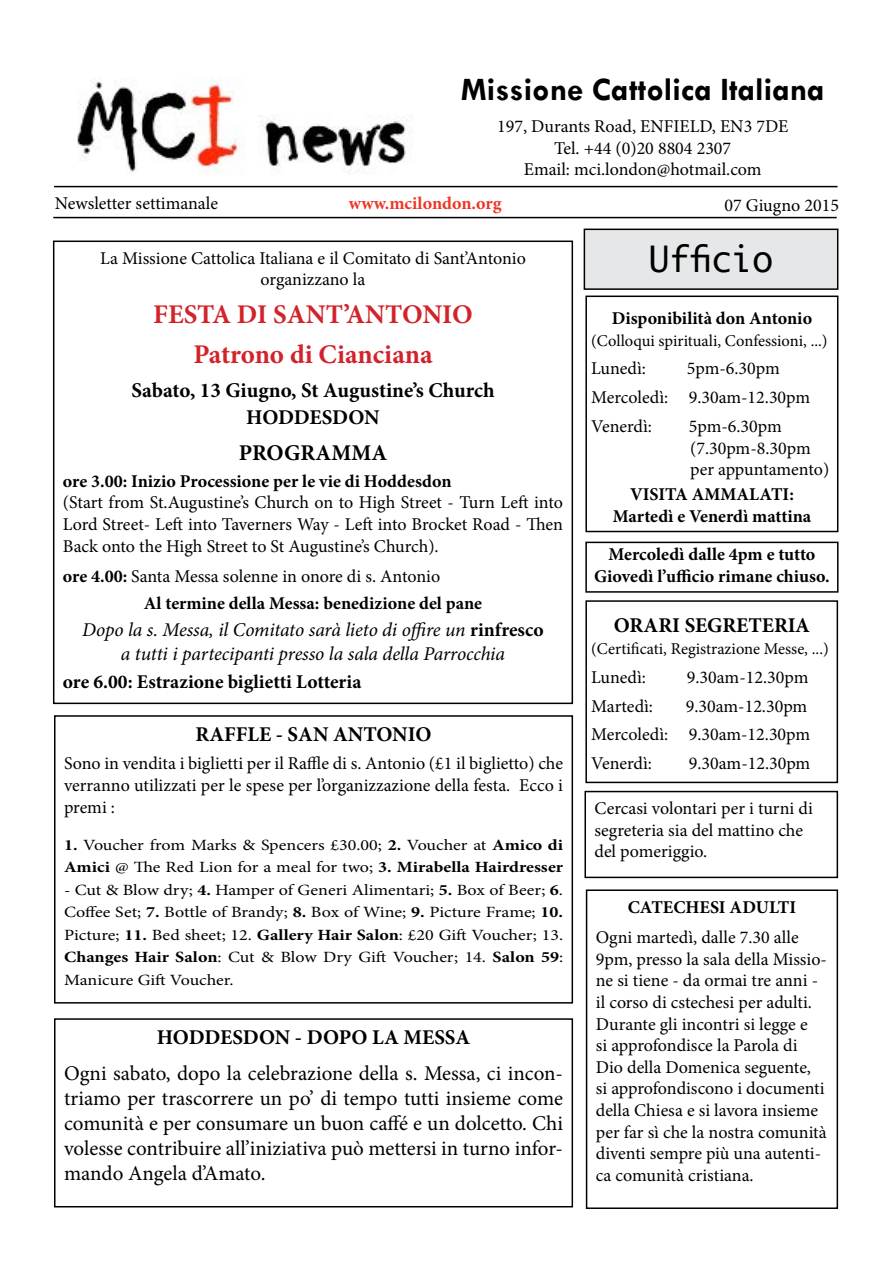
<style>
.page{position:relative;width:893px;height:1263px;background:#fff}
.page>*{position:absolute;margin:0;border:0;box-sizing:border-box;transform-origin:0 0}
.t1{font:34.5px "Monaco";color:#000}
.t2{font:700 33px "Tw Cen";color:#000}
.t3{font:700 27px/39.6px "Minion Pro";color:#d2232a;text-align:center}
.t4{font:700 22.5px "Minion Pro";color:#000}
.t5{font:21px/25.2px "Minion Pro";letter-spacing:-.005em;color:#000;text-align:justify}
.t6{font:700 21px/27px "Minion Pro";color:#000;text-align:center}
.t7{font:italic 19.5px/23.4px "Minion Pro";letter-spacing:-.01em;color:#000;text-align:center}
.t8{font:700 19.5px "Minion Pro";color:#000}
.t9{font:18px/21.6px "Minion Pro";color:#000}
.t10{font:700 18px/21.6px "Minion Pro";color:#000;text-align:center}
.t11{font:700 18px "Minion Pro";color:#ee3524}
.t12{font:16.5px "Minion Pro";color:#000}
.t13{font:15.6px/22.5px "Minion Pro";letter-spacing:-.005em;color:#000;scale:1.15 1}
.s1{font-weight:400}
.s2{font-weight:700;font-style:normal}
.s3{font-weight:700}
</style>
<div class="page">
<img style="left:77px;top:81px;width:336px;height:93px">
<hr style="left:53px;top:217px;width:784px;height:1px;background:#000">
<hr style="left:54px;top:186px;width:783px;height:1px;background:#000">
<div style="left:584px;top:229px;width:254px;height:60px;background:#e6e7e8"></div>
<div style="left:584px;top:229px;width:254px;height:61px;border:2px solid #000"></div>
<div style="left:585px;top:296px;width:253px;height:236px;border:2px solid #000"></div>
<div style="left:585px;top:600px;width:253px;height:183px;border:2px solid #000"></div>
<div style="left:585px;top:542px;width:253px;height:51px;border:2px solid #000"></div>
<div style="left:54px;top:715px;width:519px;height:288px;border:2px solid #000"></div>
<div style="left:53px;top:241px;width:520px;height:463px;border:2px solid #000"></div>
<div style="left:54px;top:1018px;width:519px;height:189px;border:2px solid #000"></div>
<div style="left:584px;top:791px;width:254px;height:87px;border:2px solid #000"></div>
<div style="left:586px;top:889px;width:252px;height:320px;border:2px solid #000"></div>
<h2 class="t2" style="left:461px;top:70px;width:365px">Missione Cattolica Italiana</h2>
<p class="t9" style="left:497px;top:116px;width:293px;text-align:center">197, Durants Road, ENFIELD, EN3 7DE<br>Tel. +44 (0)20 8804 2307<br>Email: mci.london@hotmail.com</p>
<p class="t9" style="left:55px;top:193px;width:165px">Newsletter settimanale</p>
<p class="t11" style="left:349px;top:191px;width:154px">www.mcilondon.org</p>
<p class="t9" style="left:725px;top:195px;width:116px">07 Giugno 2015</p>
<h1 class="t1" style="left:649px;top:229px;width:126px">Ufficio</h1>
<p class="t10" style="left:612px;top:307px;width:202px">Disponibilità don Antonio</p>
<p class="t12" style="left:591px;top:329px;width:238px">(Colloqui spirituali, Confessioni, ...)</p>
<p class="t9" style="left:591px;top:358px;width:56px">Lunedì:</p>
<p class="t9" style="left:100px;top:247px;width:427px;text-align:center">La Missione Cattolica Italiana e il Comitato di Sant’Antonio organizzano la</p>
<h3 class="t3" style="left:153px;top:294px;width:321px">FESTA DI SANT’ANTONIO<br>Patrono di Cianciana</h3>
<p class="t6" style="left:131px;top:376px;width:365px">Sabato, 13 Giugno, St Augustine’s Church<br>HODDESDON</p>
<p class="t4" style="left:239px;top:437px;width:150px">PROGRAMMA</p>
<p class="t10" style="left:63px;top:470px;width:390px">ore 3.00: Inizio Processione per le vie di Hoddesdon</p>
<p class="t9" style="left:63px;top:492px;width:502px;text-align:justify">(Start from St.Augustine’s Church on to High Street - Turn Left into Lord Street- Left into Taverners Way - Left into Brocket Road - Then Back onto the High Street to St Augustine’s Church).</p>
<p class="t10" style="left:144px;top:563px;width:340px;line-height:27px;text-align:left;text-indent:-81px">ore 4.00: <span class="s1">Santa Messa solenne in onore di s. Antonio<br></span>Al termine della Messa: benedizione del pane</p>
<p class="t7" style="left:82px;top:618px;width:463px">Dopo la s. Messa, il Comitato sarà lieto di offire un <span class="s2">rinfresco </span>a tutti i partecipanti presso la sala della Parrocchia</p>
<p class="t8" style="left:63px;top:668px;width:300px">ore 6.00: Estrazione biglietti Lotteria</p>
<p class="t9" style="left:591px;top:354px;width:221px;line-height:28.8px;text-indent:96px">5pm-6.30pm<br>Mercoledì: 9.30am-12.30pm<br>Venerdì:</p>
<p class="t9" style="left:689px;top:415px;width:142px">5pm-6.30pm (7.30pm-8.30pm per appuntamento)</p>
<p class="t10" style="left:613px;top:484px;width:200px">VISITA AMMALATI:<br>Martedì e Venerdì mattina</p>
<p class="t10" style="left:594px;top:544px;width:237px">Mercoledì dalle 4pm e tutto<br>Giovedì l’ufficio rimane chiuso.</p>
<p class="t6" style="left:614px;top:612px;width:198px">ORARI SEGRETERIA</p>
<p class="t12" style="left:591px;top:638px;width:239px">(Certificati, Registrazione Messe, ...)</p>
<p class="t9" style="left:591px;top:666px;width:56px">Lunedì:</p>
<p class="t9" style="left:687px;top:666px;width:123px">9.30am-12.30pm</p>
<p class="t9" style="left:591px;top:695px;width:63px">Martedì:</p>
<p class="t9" style="left:591px;top:691px;width:221px;line-height:28.8px;text-indent:95px">9.30am-12.30pm<br>Mercoledì: 9.30am-12.30pm<br>Venerdì:</p>
<p class="t6" style="left:195px;top:720px;width:238px">RAFFLE - SAN ANTONIO</p>
<p class="t9" style="left:64px;top:753px;width:501px;text-align:justify">Sono in vendita i biglietti per il Raffle di s. Antonio (£1 il biglietto) che verranno utilizzati per le spese per l’organizzazione della festa. Ecco i premi :</p>
<p class="t13" style="left:64px;top:833px;width:435px"><span class="s3">1.</span> Voucher from Marks &amp; Spencers £30.00; <span class="s3">2.</span> Voucher at <span class="s3">Amico di<br>Amici</span> @ The Red Lion for a meal for two; <span class="s3">3. Mirabella Hairdresser</span></p>
<p class="t13" style="left:64px;top:878px;width:435px;text-align:justify">- Cut &amp; Blow dry; <span class="s3">4.</span> Hamper of Generi Alimentari; <span class="s3">5.</span> Box of Beer; <span class="s3">6</span>.<br>Coffee Set; <span class="s3">7.</span> Bottle of Brandy; <span class="s3">8.</span> Box of Wine; <span class="s3">9.</span> Picture Frame; <span class="s3">10.<br></span>Picture; <span class="s3">11.</span> Bed sheet; 12. <span class="s3">Gallery Hair Salon</span>: £20 Gift Voucher; 13.<br><span class="s3">Changes Hair Salon</span>: Cut &amp; Blow Dry Gift Voucher; 14. <span class="s3">Salon 59</span>:<br>Manicure Gift Voucher.</p>
<p class="t9" style="left:689px;top:753px;width:123px">9.30am-12.30pm</p>
<p class="t9" style="left:594px;top:797px;width:220px">Cercasi volontari per i turni di segreteria sia del mattino che del pomeriggio.</p>
<p class="t10" style="left:628px;top:896px;width:170px">CATECHESI ADULTI</p>
<p class="t9" style="left:596px;top:927px;width:233px">Ogni martedì, dalle 7.30 alle<br>9pm, presso la sala della Missio&shy;ne si tiene - da ormai tre anni - il corso di cstechesi per adulti.<br>Durante gli incontri si legge e<br>si approfondisce la Parola di<br>Dio della Domenica seguente, si approfondiscono i documenti della Chiesa e si lavora insieme per far sì che la nostra comunità diventi sempre più una autenti&shy;ca comunità cristiana.</p>
<p class="t6" style="left:157px;top:1023px;width:315px">HODDESDON - DOPO LA MESSA</p>
<p class="t5" style="left:64px;top:1060px;width:501px">Ogni sabato, dopo la celebrazione della s. Messa, ci incon&shy;triamo per trascorrere un po’ di tempo tutti insieme come comunità e per consumare un buon caffé e un dolcetto. Chi volesse contribuire all’iniziativa può mettersi in turno infor&shy;mando Angela d’Amato.</p>
</div>
